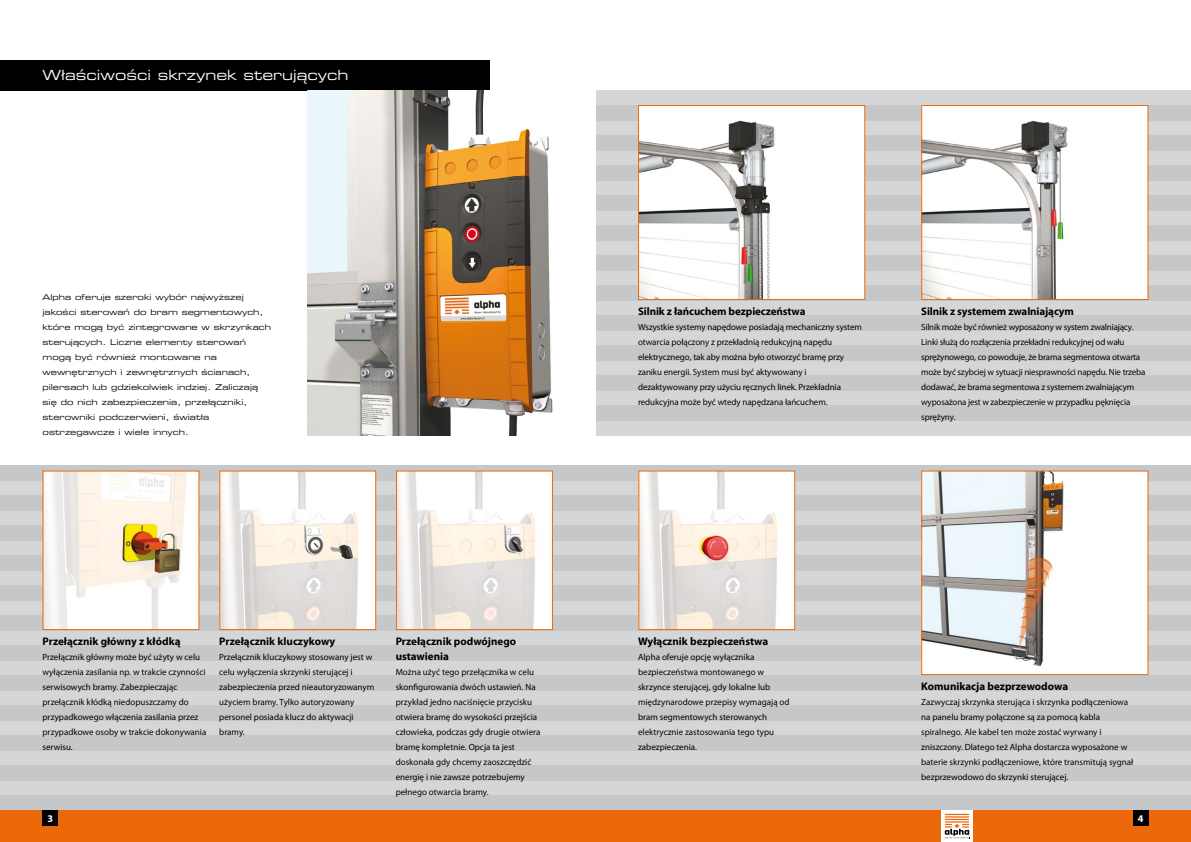
<style>
.page{position:relative;width:1191px;height:842px;background:#fff}
.page>*{position:absolute;margin:0;border:0;box-sizing:border-box;transform-origin:0 0}
.t1{font:14px "Eurostile LT Pro Ex 2";color:#fff}
.t2{font:700 11px/15px "Myriad Pro";color:#000}
.t3{font:700 10.2px "Myriad Pro";color:#fff}
.t4{font:9px/15px "Myriad Pro";color:#000}
.t5{font:9px/15px "Myriad Pro";letter-spacing:-.02em;color:#000}
.t6{font:8px/15px "Eurostile LT Pro Ex 2";color:#000}
</style>
<div class="page">
<div style="left:0;top:480px;width:1191px;height:360px;background:#d5d6d7"></div>
<div style="left:0;top:525px;width:1191px;height:15px;background:#c6c7c8"></div>
<div style="left:0;top:495px;width:1191px;height:15px;background:#c6c7c8"></div>
<div style="left:0;top:465px;width:1191px;height:15px;background:#c6c7c8"></div>
<div style="left:0;top:555px;width:1191px;height:15px;background:#c6c7c8"></div>
<div style="left:0;top:585px;width:1191px;height:15px;background:#c6c7c8"></div>
<div style="left:0;top:615px;width:1191px;height:15px;background:#c6c7c8"></div>
<div style="left:0;top:645px;width:1191px;height:15px;background:#c6c7c8"></div>
<div style="left:0;top:675px;width:1191px;height:15px;background:#c6c7c8"></div>
<div style="left:0;top:705px;width:1191px;height:15px;background:#c6c7c8"></div>
<div style="left:0;top:735px;width:1191px;height:15px;background:#c6c7c8"></div>
<div style="left:0;top:765px;width:1191px;height:15px;background:#c6c7c8"></div>
<div style="left:0;top:795px;width:1191px;height:15px;background:#c6c7c8"></div>
<div style="left:595px;top:90px;width:596px;height:345px;background:#d5d6d7"></div>
<div style="left:595px;top:135px;width:596px;height:15px;background:#c6c7c8"></div>
<div style="left:595px;top:105px;width:596px;height:15px;background:#c6c7c8"></div>
<div style="left:595px;top:165px;width:596px;height:15px;background:#c6c7c8"></div>
<div style="left:595px;top:195px;width:596px;height:15px;background:#c6c7c8"></div>
<div style="left:595px;top:225px;width:596px;height:15px;background:#c6c7c8"></div>
<div style="left:595px;top:255px;width:596px;height:15px;background:#c6c7c8"></div>
<div style="left:595px;top:285px;width:596px;height:15px;background:#c6c7c8"></div>
<div style="left:595px;top:315px;width:596px;height:15px;background:#c6c7c8"></div>
<div style="left:595px;top:345px;width:596px;height:15px;background:#c6c7c8"></div>
<div style="left:595px;top:375px;width:596px;height:15px;background:#c6c7c8"></div>
<div style="left:595px;top:405px;width:596px;height:15px;background:#c6c7c8"></div>
<div style="left:0;top:60px;width:489px;height:30px;background:#000"></div>
<img style="left:308px;top:90px;width:245px;height:345px">
<img style="left:640px;top:107px;width:223px;height:191px">
<div style="left:638px;top:105px;width:227px;height:195px;border:1px solid #eb690b"></div>
<img style="left:45px;top:472px;width:152px;height:156px">
<img style="left:923px;top:107px;width:223px;height:191px">
<div style="left:921px;top:105px;width:227px;height:195px;border:1px solid #eb690b"></div>
<div style="left:921px;top:471px;width:227px;height:204px;background:#fff"></div>
<img style="left:923px;top:472px;width:141px;height:195px">
<div style="left:921px;top:470px;width:227px;height:205px;border:1px solid #eb690b"></div>
<img style="left:640px;top:472px;width:153px;height:156px">
<div style="left:638px;top:470px;width:157px;height:160px;border:1px solid #eb690b"></div>
<img style="left:398px;top:472px;width:153px;height:156px">
<div style="left:396px;top:470px;width:157px;height:160px;border:1px solid #eb690b"></div>
<img style="left:221px;top:472px;width:153px;height:156px">
<div style="left:219px;top:470px;width:157px;height:160px;border:1px solid #eb690b"></div>
<div style="left:595px;top:810px;width:596px;height:32px;background:#eb690b"></div>
<div style="left:0;top:810px;width:595px;height:32px;background:#eb690b"></div>
<div style="left:1133px;top:810px;width:15px;height:15px;background:#000"></div>
<div style="left:43px;top:810px;width:15px;height:15px;background:#000"></div>
<svg style="left:941px;top:810px;width:32px;height:32px"></svg>
<svg style="left:944px;top:814px;width:26px;height:24px"></svg>
<h1 class="t1" style="left:43px;top:65px;width:307px">Właściwości skrzynek sterujących</h1>
<h1 class="t1" style="left:43px;top:65px;width:40px">Text</h1>
<p class="t6" style="left:43px;top:289px;width:230px">Alpha oferuje szeroki wybór najwyższej jakości sterowań do bram segmentowych, które mogą być zintegrowane w skrzynkach sterujących. Liczne elementy sterowań mogą być również montowane na wewnętrznych i zewnętrznych ścianach, pilersach lub gdziekolwiek indziej. Zaliczają się do nich zabezpieczenia, przełączniki, sterowniki podczerwieni, światła ostrzegawcze i wiele innych.</p>
<p class="t2" style="left:43px;top:633px;width:139px">Przełącznik główny z kłódką</p>
<p class="t4" style="left:43px;top:649px;width:165px">Przełącznik główny może być użyty w celu wyłączenia zasilania np. w trakcie czynności serwisowych bramy. Zabezpieczając przełącznik kłódką niedopuszczamy do przypadkowego włączenia zasilania przez przypadkowe osoby w trakcie dokonywania serwisu.</p>
<p class="t2" style="left:219px;top:633px;width:118px">Przełącznik kluczykowy</p>
<p class="t4" style="left:219px;top:649px;width:156px">Przełącznik kluczykowy stosowany jest w celu wyłączenia skrzynki sterującej i zabezpieczenia przed nieautoryzowanym użyciem bramy. Tylko autoryzowany personel posiada klucz do aktywacji bramy.</p>
<p class="t2" style="left:396px;top:633px;width:122px">Przełącznik podwójnego ustawienia</p>
<p class="t4" style="left:396px;top:664px;width:146px">Można użyć tego przełącznika w celu skonfigurowania dwóch ustawień. Na przykład jedno naciśnięcie przycisku otwiera bramę do wysokości przejścia człowieka, podczas gdy drugie otwiera bramę kompletnie. Opcja ta jest doskonała gdy chcemy zaoszczędzić energię i nie zawsze potrzebujemy pełnego otwarcia bramy.</p>
<p class="t2" style="left:638px;top:303px;width:169px">Silnik z łańcuchem bezpieczeństwa</p>
<p class="t4" style="left:638px;top:319px;width:226px">Wszystkie systemy napędowe posiadają mechaniczny system otwarcia połączony z przekładnią redukcyjną napędu elektrycznego, tak aby można było otworzyć bramę przy zaniku energii. System musi być aktywowany i dezaktywowany przy użyciu ręcznych linek. Przekładnia redukcyjna może być wtedy napędzana łańcuchem.</p>
<p class="t2" style="left:921px;top:303px;width:154px">Silnik z systemem zwalniającym</p>
<p class="t5" style="left:921px;top:319px;width:226px">Silnik może być również wyposażony w system zwalniający.<br>Linki służą do rozłączenia przekładni redukcyjnej od wału sprężynowego, co powoduje, że brama segmentowa otwarta może być szybciej w sytuacji niesprawności napędu. Nie trzeba dodawać, że brama segmentowa z systemem zwalniającym wyposażona jest w zabezpieczenie w przypadku pęknięcia sprężyny.</p>
<p class="t2" style="left:638px;top:633px;width:132px">Wyłącznik bezpieczeństwa</p>
<p class="t4" style="left:638px;top:649px;width:153px">Alpha oferuje opcję wyłącznika bezpieczeństwa montowanego w skrzynce sterującej, gdy lokalne lub międzynarodowe przepisy wymagają od bram segmentowych sterowanych elektrycznie zastosowania tego typu zabezpieczenia.</p>
<p class="t2" style="left:921px;top:678px;width:148px">Komunikacja bezprzewodowa</p>
<p class="t4" style="left:921px;top:694px;width:213px">Zazwyczaj skrzynka sterująca i skrzynka podłączeniowa na panelu bramy połączone są za pomocą kabla spiralnego. Ale kabel ten może zostać wyrwany i zniszczony. Dlatego też Alpha dostarcza wyposażone w baterie skrzynki podłączeniowe, które transmitują sygnał bezprzewodowo do skrzynki sterującej.</p>
<p class="t3" style="left:47px;top:811px;width:7px">3</p>
<p class="t3" style="left:1138px;top:811px;width:7px">4</p>
</div>
